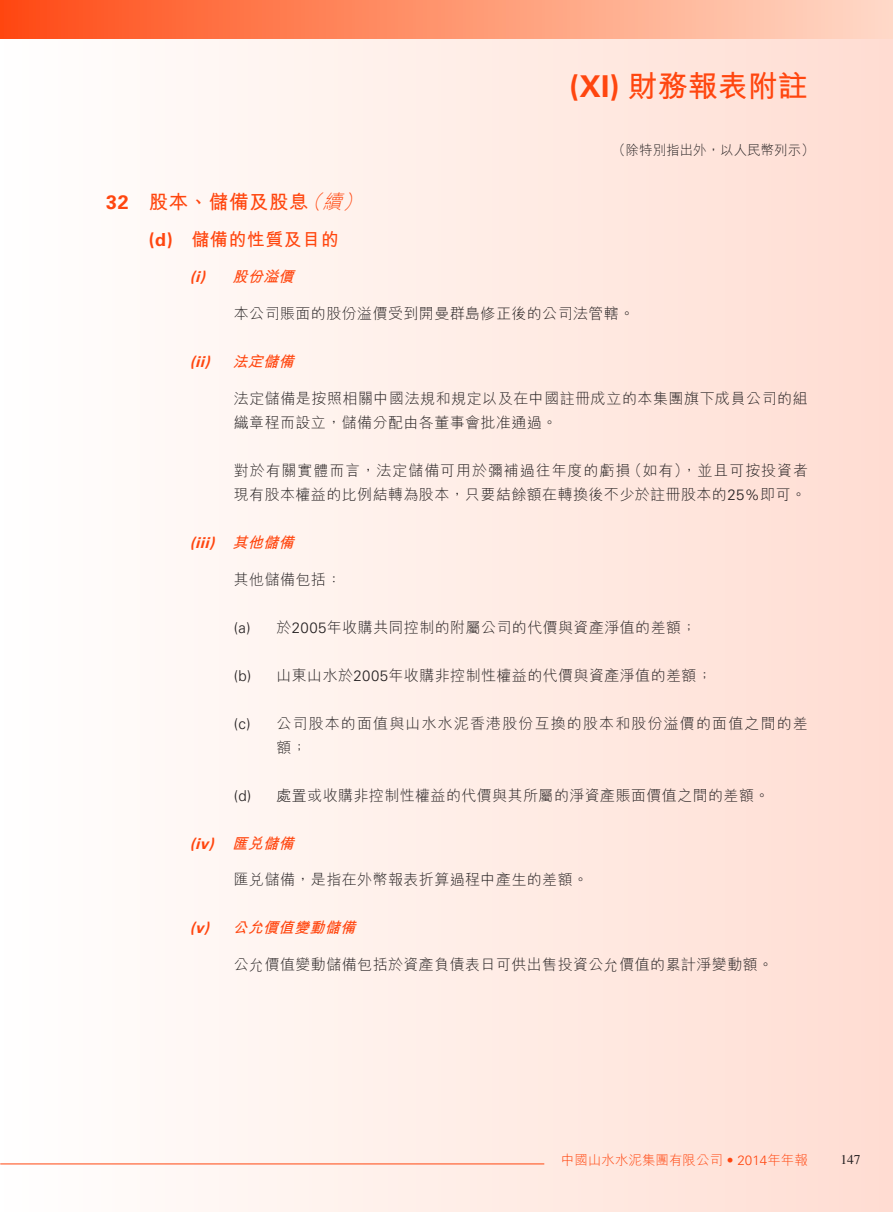
<style>
.page{position:relative;width:893px;height:1212px;background:#fff}
.page>*{position:absolute;margin:0;border:0;box-sizing:border-box;transform-origin:0 0}
.t1{font:700 30px "M Hei HK";color:#ff460f}
.t2{font:700 19.5px "M Hei HK";letter-spacing:.03em;color:#ff460f}
.t3{font:700 18px "M Hei HK";letter-spacing:.03em;color:#ff460f}
.t4{font:300 15px/24px "M Hei HK";letter-spacing:.03em;color:#231f20}
.t5{font:300 15px/24px "M Hei HK";letter-spacing:.075em;color:#231f20}
.t6{font:italic 700 15px "Univers LT Std";color:#ff460f}
.t7{font:italic 700 15px "M Hei HK";color:#ff460f}
.t8{font:300 13.5px "M Hei HK";color:#ff460f}
.t9{font:300 13.5px "M Hei HK";color:#231f20}
.t10{font:13.5px "Times LT Std";color:#231f20}
.s1{font-family:"Univers LT Std"}
.s2{font-weight:300;font-style:italic}
.s3{font-family:"M Hei HK"}
</style>
<div class="page">
<div style="left:0;top:38px;width:893px;height:1174px;background:linear-gradient(to right,#fffffe,#ffddd2)"></div>
<div style="left:0;top:0;width:893px;height:38px;background:linear-gradient(to right,#ff4c15,#ffdcc9)"></div>
<hr style="left:0;top:1163px;width:544px;height:1px;background:#ff460f">
<h1 class="t1" style="left:570px;top:64px;width:240px"><span class="s1">(XI)</span> 財務報表附註</h1>
<p class="t9" style="left:612px;top:140px;width:204px">（除特別指出外，以人民幣列示）</p>
<h2 class="t2" style="left:106px;top:187px;width:264px"><span class="s1">32</span> 股本、儲備及股息<span class="s2">（續）</span></h2>
<p class="t3" style="left:149px;top:226px;width:192px"><span class="s1">(d)</span> 儲備的性質及目的</p>
<p class="t7" style="left:190px;top:266px;width:111px"><span class="s1">(i)</span> 股份溢價</p>
<p class="t4" style="left:234px;top:301px;width:402px">本公司賬面的股份溢價受到開曼群島修正後的公司法管轄。</p>
<p class="t6" style="left:190px;top:353px;width:111px">(ii) <span class="s3">法定儲備</span></p>
<p class="t4" style="left:234px;top:386px;width:575px">法定儲備是按照相關中國法規和規定以及在中國註冊成立的本集團旗下成員公司的組織章程而設立，儲備分配由各董事會批准通過。</p>
<p class="t4" style="left:234px;top:458px;width:576px">對於有關實體而言，法定儲備可用於彌補過往年度的虧損（如有），並且可按投資者現有股本權益的比例結轉為股本，只要結餘額在轉換後不少於註冊股本的<span class="s1">25%</span>即可。</p>
<p class="t6" style="left:190px;top:534px;width:111px">(iii) <span class="s3">其他儲備</span></p>
<p class="t4" style="left:234px;top:566px;width:109px">其他儲備包括：</p>
<p class="t4" style="left:234px;top:614px;width:464px"><span class="s1">(a)</span> 於<span class="s1">2005</span>年收購共同控制的附屬公司的代價與資產淨值的差額；</p>
<p class="t4" style="left:234px;top:662px;width:480px"><span class="s1">(b)</span> 山東山水於<span class="s1">2005</span>年收購非控制性權益的代價與資產淨值的差額；</p>
<p class="t5" style="left:276px;top:710px;width:533px;text-indent:-43px"><span class="s1">(c)</span> 公司股本的面值與山水水泥香港股份互換的股本和股份溢價的面值之間的差額；</p>
<p class="t4" style="left:234px;top:782px;width:537px"><span class="s1">(d)</span> 處置或收購非控制性權益的代價與其所屬的淨資產賬面價值之間的差額。</p>
<p class="t6" style="left:190px;top:834px;width:111px">(iv) <span class="s3">匯兌儲備</span></p>
<p class="t4" style="left:234px;top:867px;width:356px">匯兌儲備，是指在外幣報表折算過程中產生的差額。</p>
<p class="t7" style="left:190px;top:917px;width:172px"><span class="s1">(v)</span> 公允價值變動儲備</p>
<p class="t4" style="left:234px;top:952px;width:541px">公允價值變動儲備包括於資產負債表日可供出售投資公允價值的累計淨變動額。</p>
<p class="t8" style="left:561px;top:1151px;width:248px">中國山水水泥集團有限公司 <span class="s1">• 2014</span>年年報</p>
<p class="t10" style="left:840px;top:1152px;width:22px">147</p>
</div>
